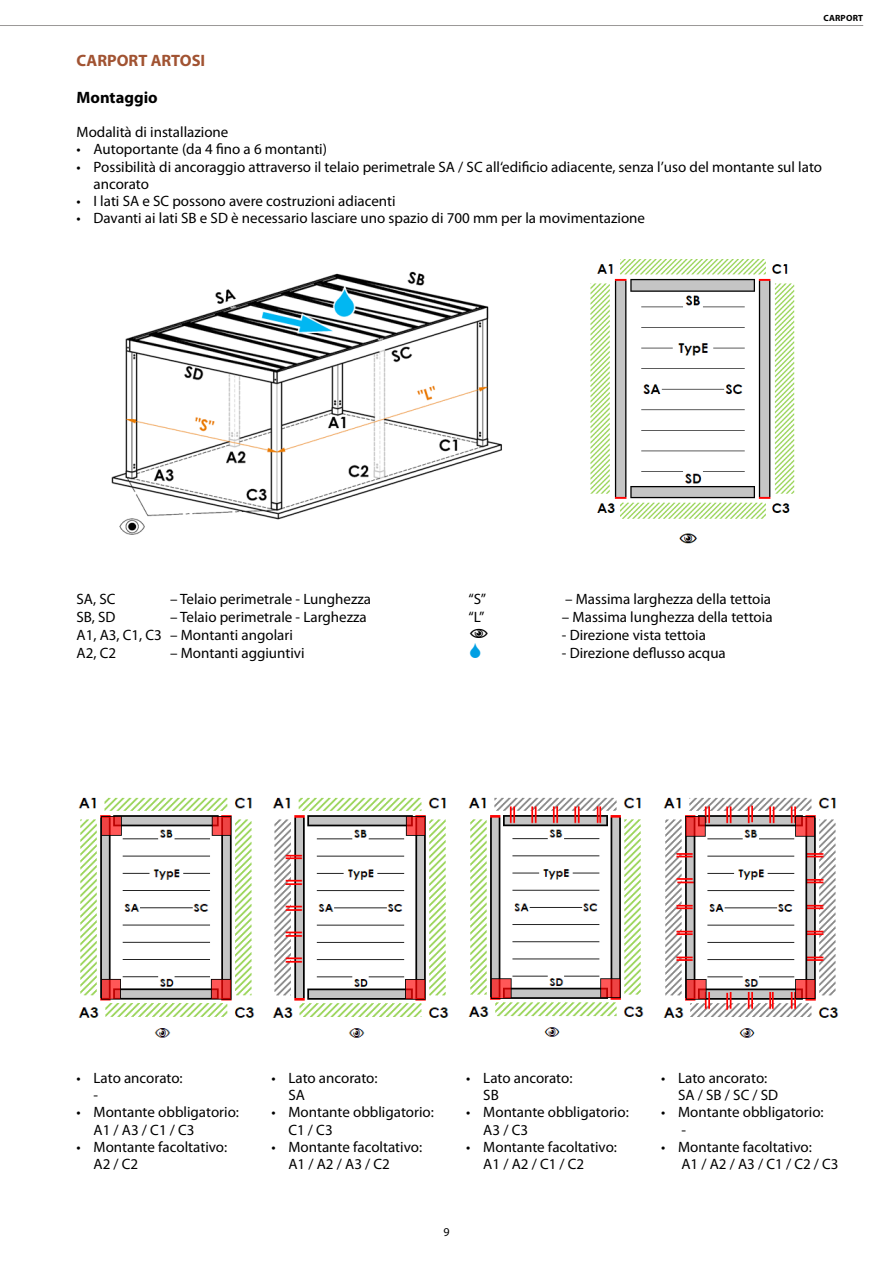
<style>
.page{position:relative;width:893px;height:1263px;background:#fff}
.page>*{position:absolute;margin:0;border:0;box-sizing:border-box;transform-origin:0 0}
.t1{font:700 16.5px "Myriad Pro";color:#a15332}
.t2{font:700 16.5px "Myriad Pro";color:#000}
.t3{font:15px/17.2px "Myriad Pro";color:#000}
.t4{font:12px "Myriad Pro";color:#000}
.t5{font:700 9px "Myriad Pro";letter-spacing:.02em;color:#000}
</style>
<div class="page">
<hr style="left:0;top:25px;width:863px;height:1px;background:#9b9998">
<img style="left:112px;top:271px;width:390px;height:264px">
<img style="left:590px;top:259px;width:205px;height:285px">
<img style="left:272px;top:797px;width:177px;height:241px">
<img style="left:468px;top:797px;width:176px;height:240px">
<img style="left:663px;top:797px;width:176px;height:241px">
<img style="left:78px;top:797px;width:176px;height:241px">
<p class="t5" style="left:823px;top:12px;width:41px">CARPORT</p>
<p class="t1" style="left:77px;top:50px;width:130px">CARPORT ARTOSI</p>
<p class="t2" style="left:77px;top:86px;width:83px">Montaggio</p>
<p class="t3" style="left:77px;top:123px;width:153px">Modalità di installazione</p>
<p class="t3" style="left:77px;top:140px;width:252px">• Autoportante (da 4 fino a 6 montanti)</p>
<p class="t3" style="left:94px;top:158px;width:730px;text-indent:-17px">• Possibilità di ancoraggio attraverso il telaio perimetrale SA / SC all‘edificio adiacente, senza l’uso del montante sul lato ancorato</p>
<p class="t3" style="left:77px;top:192px;width:321px">• I lati SA e SC possono avere costruzioni adiacenti</p>
<p class="t3" style="left:77px;top:209px;width:570px">• Davanti ai lati SB e SD è necessario lasciare uno spazio di 700 mm per la movimentazione</p>
<p class="t3" style="left:77px;top:591px;width:40px">SA, SC</p>
<p class="t3" style="left:170px;top:591px;width:203px">– Telaio perimetrale - Lunghezza</p>
<p class="t3" style="left:77px;top:609px;width:41px">SB, SD</p>
<p class="t3" style="left:77px;top:608px;width:292px;line-height:18px;text-indent:94px">– Telaio perimetrale - Larghezza<br>A1, A3, C1, C3 – Montanti angolari<br>A2, C2</p>
<p class="t3" style="left:170px;top:645px;width:136px">– Montanti aggiuntivi</p>
<p class="t3" style="left:468px;top:591px;width:19px">“S”</p>
<p class="t3" style="left:565px;top:591px;width:208px">– Massima larghezza della tettoia</p>
<p class="t3" style="left:468px;top:609px;width:18px">“L”</p>
<p class="t3" style="left:562px;top:609px;width:212px">– Massima lunghezza della tettoia</p>
<p class="t3" style="left:562px;top:627px;width:145px">- Direzione vista tettoia</p>
<p class="t3" style="left:562px;top:645px;width:165px">- Direzione deflusso acqua</p>
<p class="t3" style="left:94px;top:1069px;width:91px;text-indent:-17px">• Lato ancorato: -</p>
<p class="t3" style="left:94px;top:1103px;width:147px;text-indent:-17px">• Montante obbligatorio:<br>A1 / A3 / C1 / C3</p>
<p class="t3" style="left:94px;top:1138px;width:135px;text-indent:-17px">• Montante facoltativo:<br>A2 / C2</p>
<p class="t3" style="left:288px;top:1069px;width:91px;text-indent:-17px">• Lato ancorato:<br>SA</p>
<p class="t3" style="left:288px;top:1103px;width:147px;text-indent:-17px">• Montante obbligatorio:<br>C1 / C3</p>
<p class="t3" style="left:288px;top:1138px;width:135px;text-indent:-17px">• Montante facoltativo:<br>A1 / A2 / A3 / C2</p>
<p class="t3" style="left:483px;top:1069px;width:91px;text-indent:-17px">• Lato ancorato:<br>SB</p>
<p class="t3" style="left:483px;top:1103px;width:147px;text-indent:-17px">• Montante obbligatorio:<br>A3 / C3</p>
<p class="t3" style="left:483px;top:1138px;width:135px;text-indent:-17px">• Montante facoltativo:<br>A1 / A2 / C1 / C2</p>
<p class="t4" style="left:444px;top:1225px;width:8px">9</p>
<p class="t3" style="left:678px;top:1069px;width:102px;text-indent:-17px">• Lato ancorato:<br>SA / SB / SC / SD</p>
<p class="t3" style="left:681px;top:1103px;width:144px;text-indent:-20px">• Montante obbligatorio: -</p>
<p class="t3" style="left:681px;top:1138px;width:159px;text-indent:-20px">• Montante facoltativo:<br>A1 / A2 / A3 / C1 / C2 / C3</p>
</div>
